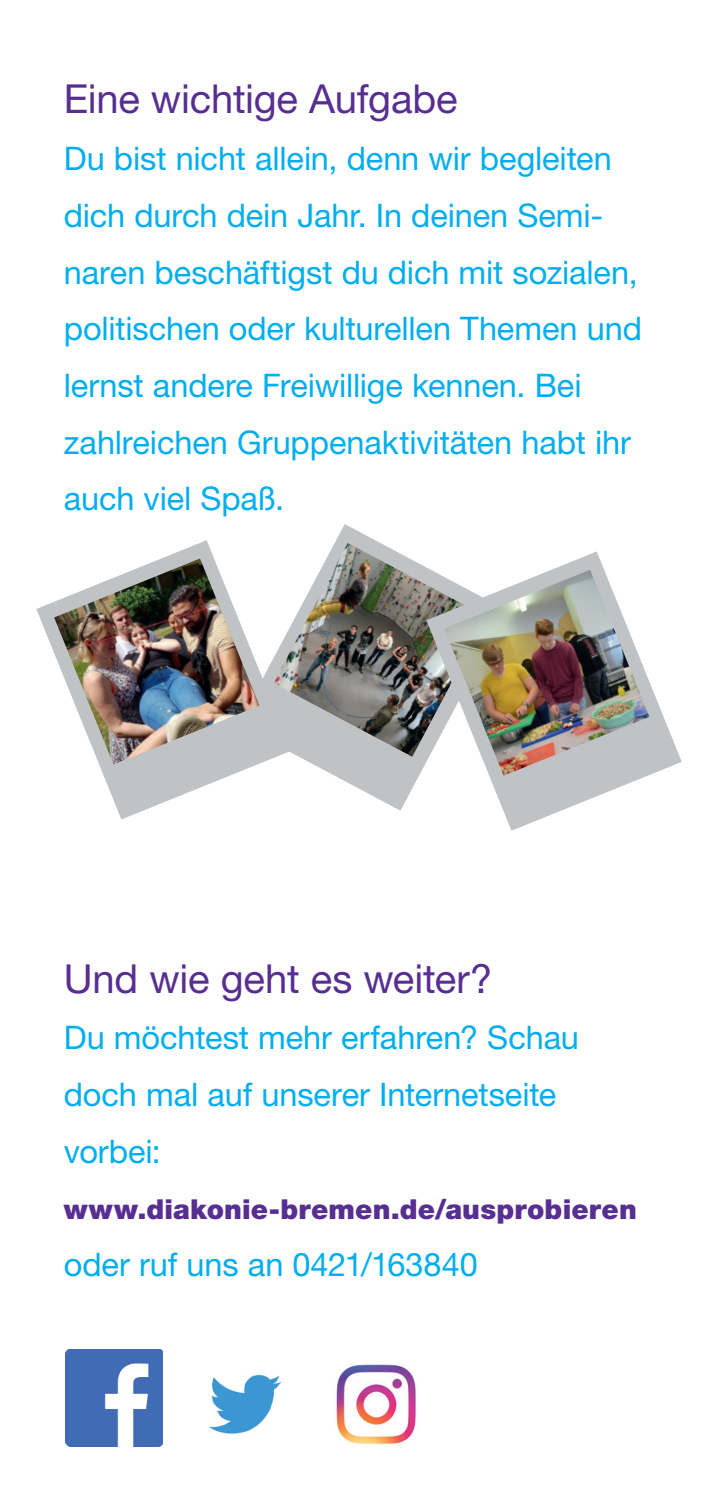
<style>
.page{position:relative;width:709px;height:1503px;background:#fff}
.page>*{position:absolute;margin:0;border:0;box-sizing:border-box;transform-origin:0 0}
.t1{font:40px "Helvetica Neue LT Std";letter-spacing:-.005em;color:#572e91}
.t2{font:32.5px/56.8px "Helvetica Neue LT Std";letter-spacing:-.005em;color:#00aeef}
.t3{font:900 27.5px "Helvetica Neue LT Std";letter-spacing:.005em;color:#572e91}
</style>
<div class="page">
<img style="left:65px;top:1349px;width:98px;height:97px">
<img style="left:209px;top:1374px;width:73px;height:60px">
<img style="left:336px;top:1364px;width:80px;height:80px">
<svg style="left:300px;top:524px;width:126px;height:286px"></svg>
<img style="left:292px;top:543px;width:134px;height:214px">
<svg style="left:36px;top:540px;width:256px;height:279px"></svg>
<img style="left:54px;top:558px;width:205px;height:206px">
<svg style="left:426px;top:551px;width:255px;height:279px"></svg>
<img style="left:444px;top:570px;width:205px;height:205px">
<p class="t1" style="left:64px;top:75px;width:395px">Eine wichtige Aufgabe</p>
<p class="t2" style="left:64px;top:130px;width:579px">Du bist nicht allein, denn wir begleiten dich durch dein Jahr. In deinen Semi&shy;naren beschäftigst du dich mit sozialen, politischen oder kulturellen Themen und lernst andere Freiwillige kennen. Bei zahlreichen Gruppenaktivitäten habt ihr auch viel Spaß.</p>
<p class="t1" style="left:64px;top:954px;width:430px">Und wie geht es weiter?</p>
<p class="t2" style="left:64px;top:1008px;width:516px">Du möchtest mehr erfahren? Schau doch mal auf unserer Internetseite vorbei:</p>
<p class="t3" style="left:64px;top:1193px;width:574px">www.diakonie-bremen.de/ausprobieren</p>
<p class="t2" style="left:64px;top:1235px;width:415px">oder ruf uns an 0421/163840</p>
</div>
